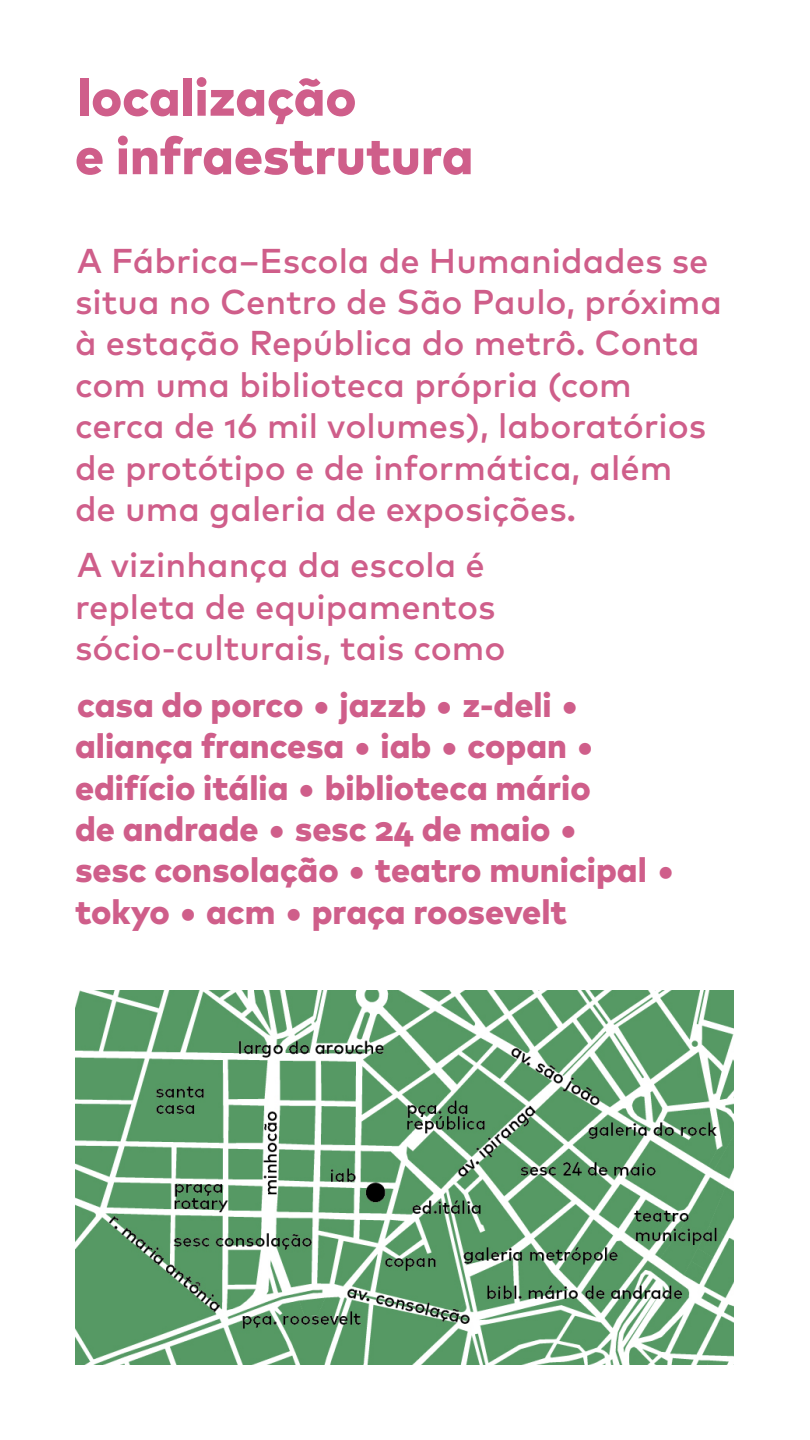
<style>
.page{position:relative;width:810px;height:1440px;background:#fff}
.page>*{position:absolute;margin:0;border:0;box-sizing:border-box;transform-origin:0 0}
.t1{font:800 52.5px/58.5px "Mark OT";color:#cf5e8a}
.t2{font:500 34.5px/41.4px "Mark OT";color:#cf5e8a}
.t3{font:800 34.5px/41.4px "Mark OT";color:#cf5e8a}
</style>
<div class="page">
<img style="left:75px;top:990px;width:659px;height:375px">
<h1 class="t1" style="left:75px;top:66px;width:400px">localização<br>e infraestrutura</h1>
<p class="t2" style="left:75px;top:239px;width:649px">A Fábrica–Escola de Humanidades se situa no Centro de São Paulo, próxima à estação República do metrô. Conta com uma biblioteca própria (com cerca de 16 mil volumes), laboratórios de protótipo e de informática, além<br>de uma galeria de exposições.</p>
<p class="t2" style="left:75px;top:544px;width:432px">A vizinhança da escola é repleta de equipamentos sócio-culturais, tais como</p>
<p class="t3" style="left:75px;top:683px;width:603px">casa do porco ∙ jazzb ∙ z-deli ∙ aliança francesa ∙ iab ∙ copan ∙ edifício itália ∙ biblioteca mário<br>de andrade ∙ sesc 24 de maio ∙<br>sesc consolação ∙ teatro municipal ∙ tokyo ∙ acm ∙ praça roosevelt</p>
</div>
